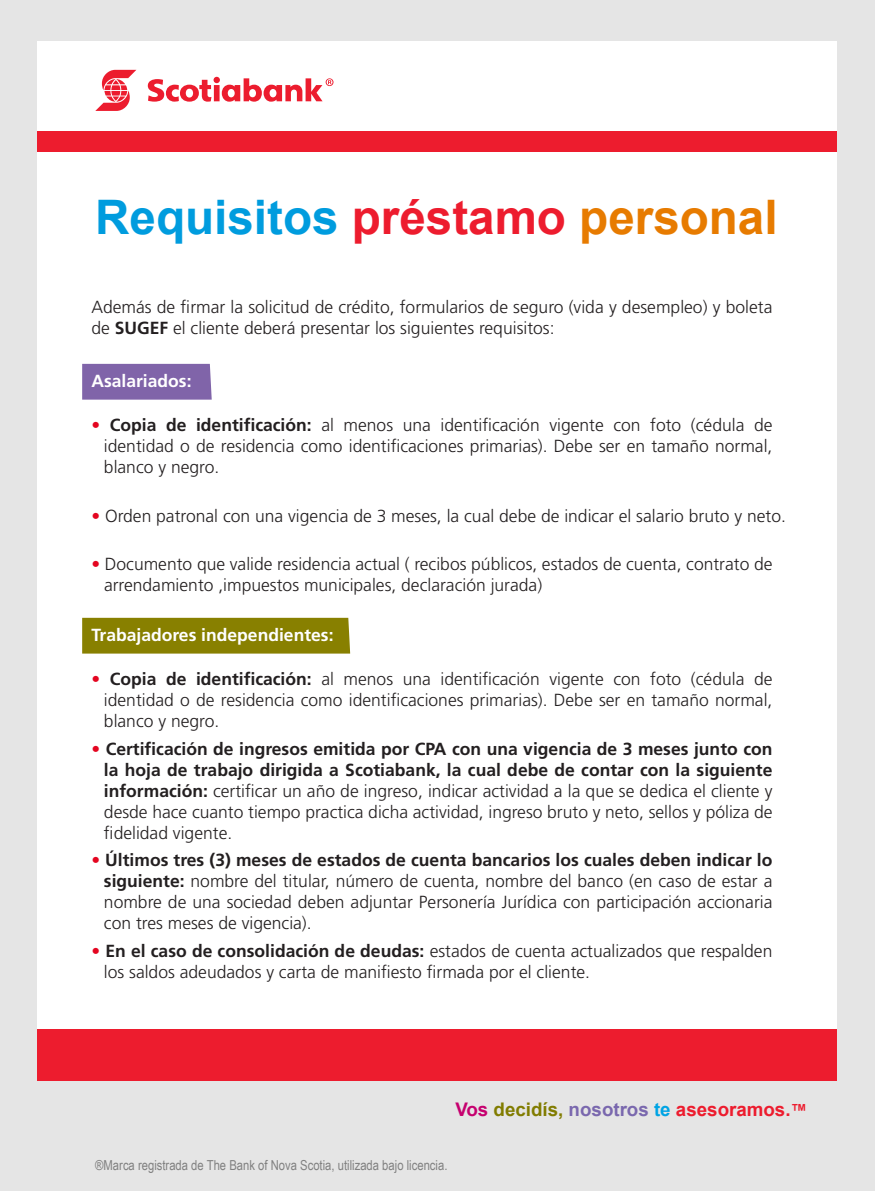
<style>
.page{position:relative;width:875px;height:1191px;background:#e5e5e5}
.page>*{position:absolute;margin:0;border:0;box-sizing:border-box;transform-origin:0 0}
.t1{font:700 47.62px "Arial";color:#009cde}
.t2{font:700 18.75px "Arial";color:#ed1c2e}
.t3{font:300 17.5px/21px "Frutiger LT Std";color:#231f20;text-align:justify}
.t4{font:700 17.5px "Frutiger LT Std";color:#fff}
.t5{font:13.75px "Arial Narrow";color:#808080}
.s1{color:#ed1c2e}
.s2{color:#e77b00}
.s3{font-weight:700}
.s4{color:#e40520}
.s5{color:#c6006f}
.s6{color:#817c00}
.s7{color:#7a68ae}
.s8{color:#00a4e4}
.s9{font-size:16.75px}
</style>
<div class="page">
<div style="left:38px;top:41px;width:800px;height:1018px;background:#fff"></div>
<div style="left:82px;top:364px;width:130px;height:36px;background:#8064a9"></div>
<div style="left:38px;top:131px;width:800px;height:20px;background:#ed1c2e"></div>
<svg style="left:95px;top:70px;width:41px;height:41px"></svg>
<svg style="left:148px;top:77px;width:186px;height:25px"></svg>
<div style="left:82px;top:618px;width:268px;height:35px;background:#888000"></div>
<div style="left:38px;top:1029px;width:800px;height:51px;background:#ed1c2e"></div>
<h1 class="t1" style="left:95px;top:185px;width:684px">Requisitos <span class="s1">préstamo</span> <span class="s2">personal</span></h1>
<p class="t3" style="left:91px;top:297px;width:683px">Además de firmar la solicitud de crédito, formularios de seguro (vida y desempleo) y boleta de <span class="s3">SUGEF</span> el cliente deberá presentar los siguientes requisitos:</p>
<p class="t4" style="left:91px;top:371px;width:102px">Asalariados:</p>
<p class="t3" style="left:104px;top:415px;width:670px;text-indent:-13px"><span class="s4">•</span> <span class="s3">Copia de identificación:</span> al menos una identificación vigente con foto (cédula de identidad o de residencia como identificaciones primarias). Debe ser en tamaño normal, blanco y negro.</p>
<p class="t3" style="left:91px;top:505px;width:696px"><span class="s4">•</span> Orden patronal con una vigencia de 3 meses, la cual debe de indicar el salario bruto y neto.</p>
<p class="t3" style="left:104px;top:554px;width:670px;text-indent:-13px"><span class="s4">•</span> Documento que valide residencia actual ( recibos públicos, estados de cuenta, contrato de arrendamiento ,impuestos municipales, declaración jurada)</p>
<p class="t4" style="left:91px;top:624px;width:244px">Trabajadores independientes:</p>
<p class="t3" style="left:104px;top:669px;width:670px;text-indent:-13px"><span class="s4">•</span> <span class="s3">Copia de identificación:</span> al menos una identificación vigente con foto (cédula de identidad o de residencia como identificaciones primarias). Debe ser en tamaño normal, blanco y negro.</p>
<p class="t3" style="left:104px;top:738px;width:670px;text-indent:-13px"><span class="s4">•</span> <span class="s3">Certificación de ingresos emitida por CPA con una vigencia de 3 meses junto con la hoja de trabajo dirigida a Scotiabank, la cual debe de contar con la siguiente información:</span> certificar un año de ingreso, indicar actividad a la que se dedica el cliente y desde hace cuanto tiempo practica dicha actividad, ingreso bruto y neto, sellos y póliza de fidelidad vigente.</p>
<p class="t3" style="left:104px;top:850px;width:670px;text-indent:-13px"><span class="s4">•</span> <span class="s3">Últimos tres (3) meses de estados de cuenta bancarios los cuales deben indicar lo siguiente:</span> nombre del titular, número de cuenta, nombre del banco (en caso de estar a nombre de una sociedad deben adjuntar Personería Jurídica con participación accionaria con tres meses de vigencia).</p>
<p class="t3" style="left:104px;top:940px;width:670px;text-indent:-12px"><span class="s4">•</span> <span class="s3">En el caso de consolidación de deudas:</span> estados de cuenta actualizados que respalden los saldos adeudados y carta de manifiesto firmada por el cliente.</p>
<p class="t2" style="left:455px;top:1097px;width:353px"><span class="s5">Vos</span> <span class="s6">decidís,</span> <span class="s7">nosotros</span> <span class="s8">te</span> asesoramos.<span class="s9">™</span></p>
<p class="t5" style="left:95px;top:1155px;width:354px">®Marca registrada de The Bank of Nova Scotia, utilizada bajo licencia.</p>
</div>
